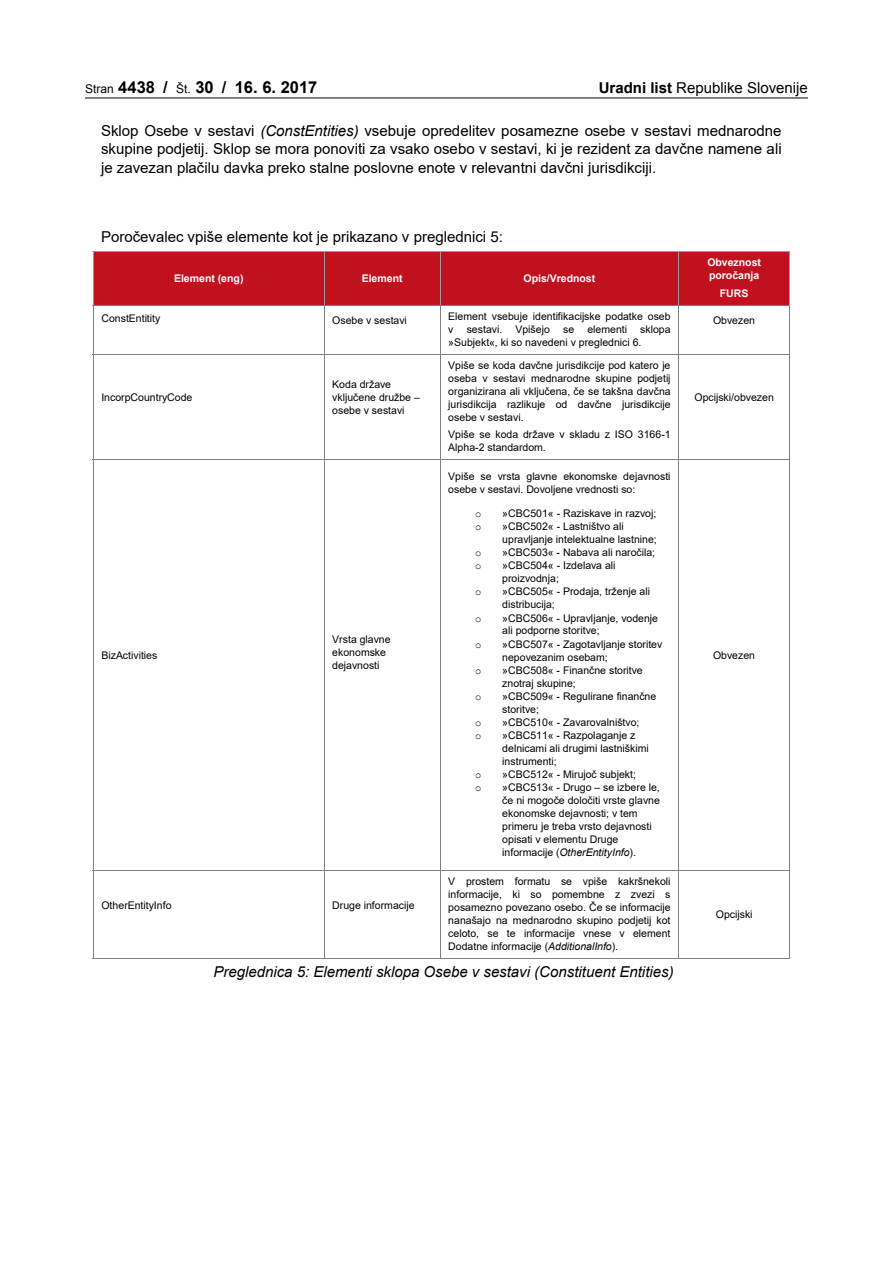
<style>
.page{position:relative;width:893px;height:1263px;background:#fff}
.page>*{position:absolute;margin:0;border:0;box-sizing:border-box;transform-origin:0 0}
.t1{font:700 16.5px "Arial";color:#000}
.t2{font:15px/18.6px "Arial";color:#000;text-align:justify}
.t3{font:italic 15px "Arial";color:#000}
.t4{font:10.5px/13px "Arial";color:#000}
.t5{font:700 10.5px/13px "Arial";color:#fff}
.t6{font:10.5px "Courier New";color:#000}
.s1{font-weight:400;font-size:12px}
.s2{font-weight:700}
.s3{font-style:italic}
</style>
<div class="page">
<hr style="left:85px;top:98px;width:723px;height:1px;background:#000">
<div style="left:94px;top:252px;width:230px;height:53px;background:#c1111e"></div>
<div style="left:325px;top:252px;width:115px;height:53px;background:#c1111e"></div>
<div style="left:441px;top:252px;width:237px;height:53px;background:#c1111e"></div>
<div style="left:679px;top:252px;width:110px;height:53px;background:#c1111e"></div>
<hr style="left:93px;top:252px;width:697px;height:1px;background:#9a9a9a">
<hr style="left:93px;top:252px;width:1px;height:53px;background:#9a9a9a">
<hr style="left:324px;top:252px;width:1px;height:53px;background:#9a9a9a">
<hr style="left:440px;top:252px;width:1px;height:53px;background:#9a9a9a">
<hr style="left:678px;top:252px;width:1px;height:53px;background:#9a9a9a">
<hr style="left:789px;top:252px;width:1px;height:53px;background:#9a9a9a">
<hr style="left:93px;top:305px;width:697px;height:1px;background:#808080">
<hr style="left:93px;top:306px;width:1px;height:48px;background:#808080">
<hr style="left:324px;top:306px;width:1px;height:48px;background:#808080">
<hr style="left:440px;top:306px;width:1px;height:48px;background:#808080">
<hr style="left:678px;top:306px;width:1px;height:48px;background:#808080">
<hr style="left:789px;top:306px;width:1px;height:48px;background:#808080">
<hr style="left:93px;top:354px;width:697px;height:1px;background:#808080">
<hr style="left:93px;top:354px;width:1px;height:105px;background:#808080">
<hr style="left:324px;top:354px;width:1px;height:105px;background:#808080">
<hr style="left:440px;top:354px;width:1px;height:105px;background:#808080">
<hr style="left:678px;top:354px;width:1px;height:105px;background:#808080">
<hr style="left:789px;top:354px;width:1px;height:105px;background:#808080">
<hr style="left:93px;top:459px;width:697px;height:1px;background:#808080">
<hr style="left:93px;top:460px;width:1px;height:410px;background:#808080">
<hr style="left:324px;top:460px;width:1px;height:410px;background:#808080">
<hr style="left:440px;top:460px;width:1px;height:410px;background:#808080">
<hr style="left:678px;top:460px;width:1px;height:410px;background:#808080">
<hr style="left:789px;top:460px;width:1px;height:410px;background:#808080">
<hr style="left:93px;top:870px;width:697px;height:1px;background:#808080">
<hr style="left:93px;top:871px;width:1px;height:87px;background:#808080">
<hr style="left:324px;top:871px;width:1px;height:87px;background:#808080">
<hr style="left:440px;top:871px;width:1px;height:87px;background:#808080">
<hr style="left:678px;top:871px;width:1px;height:87px;background:#808080">
<hr style="left:789px;top:871px;width:1px;height:87px;background:#808080">
<hr style="left:93px;top:958px;width:697px;height:1px;background:#808080">
<h1 class="t1" style="left:85px;top:75px;width:234px"><span class="s1">Stran</span> 4438 / <span class="s1">Št.</span> 30 / 16. 6. 2017</h1>
<h2 class="t2" style="left:599px;top:78px;width:211px"><span class="s2">Uradni list</span> Republike Slovenije</h2>
<p class="t2" style="left:101px;top:121px;width:682px">Sklop Osebe v sestavi <span class="s3">(ConstEntities)</span> vsebuje opredelitev posamezne osebe v sestavi mednarodne skupine podjetij. Sklop se mora ponoviti za vsako osebo v sestavi, ki je rezident za davčne namene ali je zavezan plačilu davka preko stalne poslovne enote v relevantni davčni jurisdikciji.</p>
<h2 class="t2" style="left:101px;top:228px;width:403px">Poročevalec vpiše elemente kot je prikazano v preglednici 5:</h2>
<p class="t5" style="left:174px;top:272px;width:71px">Element (eng)</p>
<p class="t5" style="left:362px;top:272px;width:42px">Element</p>
<p class="t5" style="left:523px;top:272px;width:73px">Opis/Vrednost</p>
<p class="t5" style="left:707px;top:256px;width:55px">Obveznost poročanja</p>
<p class="t5" style="left:720px;top:287px;width:30px">FURS</p>
<p class="t4" style="left:101px;top:312px;width:61px">ConstEntitity</p>
<p class="t4" style="left:332px;top:314px;width:76px">Osebe v sestavi</p>
<p class="t4" style="left:448px;top:309px;width:224px;text-align:justify">Element vsebuje identifikacijske podatke oseb v sestavi. Vpišejo se elementi sklopa »Subjekt«<span class="s3">,</span> ki so navedeni v preglednici 6.</p>
<p class="t4" style="left:713px;top:314px;width:43px">Obvezen</p>
<p class="t4" style="left:101px;top:391px;width:93px">IncorpCountryCode</p>
<p class="t4" style="left:101px;top:649px;width:57px">BizActivities</p>
<p class="t4" style="left:332px;top:378px;width:89px">Koda države vključene družbe – osebe v sestavi</p>
<p class="t4" style="left:332px;top:633px;width:60px">Vrsta glavne ekonomske dejavnosti</p>
<p class="t4" style="left:101px;top:899px;width:72px">OtherEntityInfo</p>
<p class="t4" style="left:332px;top:899px;width:84px">Druge informacije</p>
<p class="t4" style="left:448px;top:358px;width:224px;text-align:justify">Vpiše se koda davčne jurisdikcije pod katero je oseba v sestavi mednarodne skupine podjetij organizirana ali vključena, če se takšna davčna jurisdikcija razlikuje od davčne jurisdikcije osebe v sestavi.</p>
<p class="t4" style="left:448px;top:428px;width:224px">Vpiše se koda države v skladu z ISO 3166-1<br>Alpha-2 standardom.</p>
<p class="t4" style="left:448px;top:470px;width:224px">Vpiše se vrsta glavne ekonomske dejavnosti osebe v sestavi. Dovoljene vrednosti so:</p>
<p class="t6" style="left:475px;top:507px;width:8px">o</p>
<p class="t4" style="left:502px;top:507px;width:156px">»CBC501« - Raziskave in razvoj;</p>
<p class="t6" style="left:475px;top:520px;width:8px">o</p>
<p class="t4" style="left:502px;top:520px;width:156px">»CBC502« - Lastništvo ali upravljanje intelektualne lastnine;</p>
<p class="t6" style="left:475px;top:547px;width:8px">o</p>
<p class="t4" style="left:502px;top:546px;width:154px">»CBC503« - Nabava ali naročila;</p>
<p class="t6" style="left:475px;top:560px;width:8px">o</p>
<p class="t4" style="left:502px;top:559px;width:115px">»CBC504« - Izdelava ali proizvodnja;</p>
<p class="t6" style="left:475px;top:586px;width:8px">o</p>
<p class="t4" style="left:502px;top:585px;width:149px">»CBC505« - Prodaja, trženje ali distribucija;</p>
<p class="t6" style="left:475px;top:612px;width:8px">o</p>
<p class="t4" style="left:502px;top:611px;width:157px">»CBC506« - Upravljanje, vodenje ali podporne storitve;</p>
<p class="t6" style="left:475px;top:638px;width:8px">o</p>
<p class="t4" style="left:502px;top:637px;width:162px">»CBC507« - Zagotavljanje storitev nepovezanim osebam;</p>
<p class="t6" style="left:475px;top:664px;width:8px">o</p>
<p class="t4" style="left:502px;top:663px;width:142px">»CBC508« - Finančne storitve znotraj skupine;</p>
<p class="t6" style="left:475px;top:690px;width:8px">o</p>
<p class="t4" style="left:502px;top:689px;width:156px">»CBC509« - Regulirane finančne storitve;</p>
<p class="t6" style="left:475px;top:716px;width:8px">o</p>
<p class="t4" style="left:502px;top:715px;width:139px">»CBC510« - Zavarovalništvo;</p>
<p class="t6" style="left:475px;top:729px;width:8px">o</p>
<p class="t4" style="left:502px;top:728px;width:148px">»CBC511« - Razpolaganje z delnicami ali drugimi lastniškimi instrumenti;</p>
<p class="t6" style="left:475px;top:768px;width:8px">o</p>
<p class="t4" style="left:502px;top:767px;width:135px">»CBC512« - Mirujoč subjekt;</p>
<p class="t6" style="left:475px;top:781px;width:8px">o</p>
<p class="t4" style="left:502px;top:780px;width:159px">»CBC513« - Drugo – se izbere le, če ni mogoče določiti vrste glavne ekonomske dejavnosti; v tem primeru je treba vrsto dejavnosti opisati v elementu Druge informacije (<span class="s3">OtherEntityInfo</span>).</p>
<p class="t4" style="left:448px;top:875px;width:224px;text-align:justify">V prostem formatu se vpiše kakršnekoli informacije, ki so pomembne z zvezi s posamezno povezano osebo. Če se informacije nanašajo na mednarodno skupino podjetij kot celoto, se te informacije vnese v element Dodatne informacije (<span class="s3">AdditionalInfo</span>).</p>
<h2 class="t3" style="left:213px;top:962px;width:462px">Preglednica 5: Elementi sklopa Osebe v sestavi (Constituent Entities)</h2>
<p class="t4" style="left:694px;top:391px;width:81px">Opcijski/obvezen</p>
<p class="t4" style="left:713px;top:649px;width:43px">Obvezen</p>
<p class="t4" style="left:716px;top:907px;width:38px">Opcijski</p>
</div>
